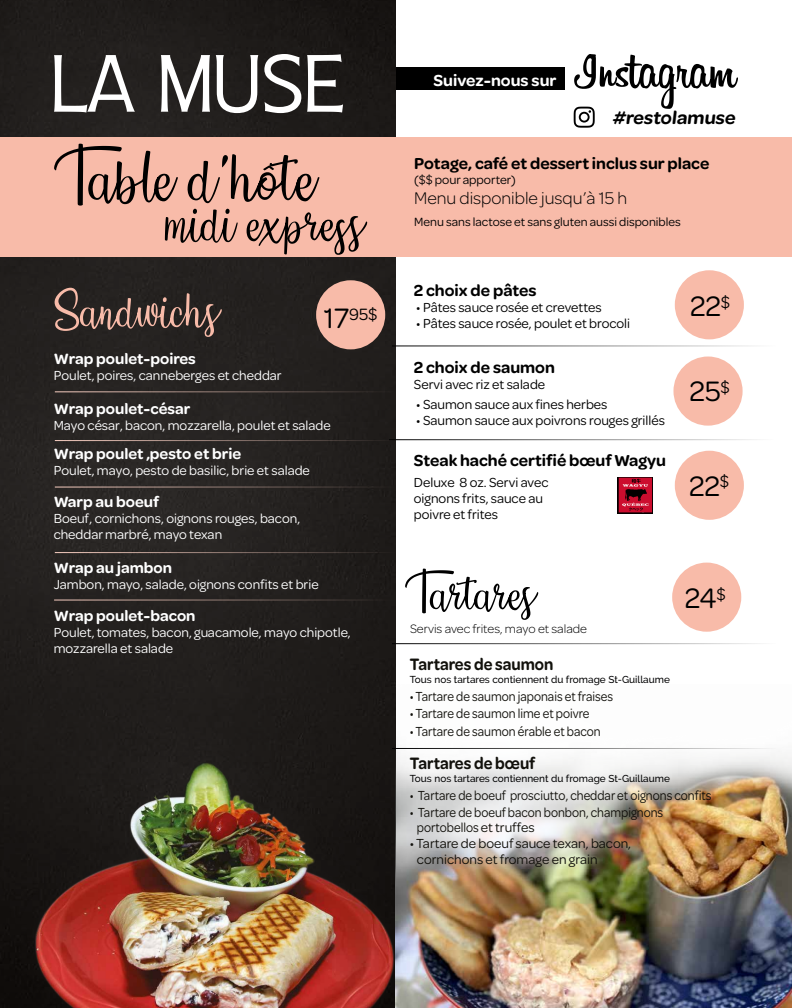
<style>
.page{position:relative;width:792px;height:1008px;background:#fff}
.page>*{position:absolute;margin:0;border:0;box-sizing:border-box;transform-origin:0 0}
.t1{font:30px "Omnes";color:#000}
.t2{font:600 19.4px "Omnes";color:#000}
.t3{font:300 18px "Omnes";color:#000}
.t4{font:600 17.6px "Omnes";color:#12110c;scale:.91 1}
.t5{font:17.5px "Omnes";color:#000}
.t6{font:600 17px "Omnes";color:#000}
.t7{font:600 17px "Omnes";color:#fff}
.t8{font:600 16px "Omnes";color:#fff}
.t9{font:14px/16px "Omnes";color:#fff}
.t10{font:14px/15px "Omnes";color:#12110c;scale:.91 1}
.t11{font:14px/16px "Omnes";color:#000}
.t12{font:14px/16px "Omnes";color:#12110c}
.t13{font:300 13px "Omnes";color:#000}
.t14{font:13px "Omnes";color:#000}
.t15{font:12.7px "Omnes";color:#000}
.t16{font:500 10px "Raleway";color:#020203}
.s1{font-size:30px}
</style>
<div class="page">
<svg style="left:574px;top:54px;width:164px;height:74px"></svg>
<div style="left:267px;top:67px;width:298px;height:23px;background:#000"></div>
<img style="left:0;top:0;width:396px;height:1008px">
<svg style="left:54px;top:55px;width:81px;height:58px"></svg>
<svg style="left:161px;top:55px;width:49px;height:57px"></svg>
<svg style="left:216px;top:55px;width:42px;height:58px"></svg>
<svg style="left:264px;top:54px;width:37px;height:59px"></svg>
<svg style="left:307px;top:54px;width:36px;height:59px"></svg>
<div style="left:0;top:137px;width:792px;height:120px;background:#f8bba9"></div>
<svg style="left:55px;top:288px;width:167px;height:49px;background:#4b3e39"></svg>
<svg style="left:54px;top:144px;width:313px;height:111px"></svg>
<svg style="left:405px;top:569px;width:133px;height:51px"></svg>
<img style="left:410px;top:754px;width:382px;height:254px">
<div style="left:316px;top:280px;width:69px;height:69px;background:#f8bba9;border-radius:50%"></div>
<div style="left:672px;top:563px;width:69px;height:69px;background:#f8bba9;border-radius:50%"></div>
<img style="left:21px;top:744px;width:389px;height:264px">
<hr style="left:389px;top:439px;width:385px;height:1px;background:#000">
<hr style="left:392px;top:346px;width:384px;height:1px;background:#000">
<hr style="left:392px;top:748px;width:384px;height:1px;background:#000">
<hr style="left:392px;top:643px;width:384px;height:1px;background:#000">
<div style="left:675px;top:451px;width:69px;height:69px;background:#f8bba9;border-radius:50%"></div>
<div style="left:675px;top:270px;width:69px;height:69px;background:#f8bba9;border-radius:50%"></div>
<svg style="left:618px;top:477px;width:35px;height:36px"></svg>
<svg style="left:619px;top:478px;width:33px;height:34px"></svg>
<hr style="left:55px;top:392px;width:342px;height:1px;background:#fad0c3">
<hr style="left:55px;top:440px;width:342px;height:1px;background:#fad0c3">
<hr style="left:55px;top:487px;width:342px;height:1px;background:#fad0c3">
<hr style="left:55px;top:552px;width:342px;height:1px;background:#fad0c3">
<hr style="left:54px;top:600px;width:342px;height:1px;background:#fad0c3">
<div style="left:673px;top:357px;width:70px;height:69px;background:#f8bba9;border-radius:50%"></div>
<p class="t5" style="left:324px;top:303px;width:55px"><span class="s1">17</span>95$</p>
<p class="t8" style="left:54px;top:348px;width:144px">Wrap poulet-poires</p>
<p class="t9" style="left:54px;top:367px;width:230px">Poulet, poires, canneberges et cheddar</p>
<p class="t8" style="left:54px;top:398px;width:138px">Wrap poulet-césar</p>
<p class="t9" style="left:54px;top:417px;width:279px">Mayo césar, bacon, mozzarella, poulet et salade</p>
<p class="t8" style="left:54px;top:443px;width:189px">Wrap poulet ,pesto et brie</p>
<p class="t9" style="left:54px;top:462px;width:258px">Poulet, mayo, pesto de basilic, brie et salade</p>
<p class="t8" style="left:54px;top:491px;width:107px">Warp au boeuf</p>
<p class="t9" style="left:54px;top:510px;width:248px">Boeuf, cornichons, oignons rouges, bacon, cheddar marbré, mayo texan</p>
<p class="t8" style="left:54px;top:557px;width:120px">Wrap au jambon</p>
<p class="t9" style="left:54px;top:576px;width:266px">Jambon, mayo, salade, oignons confits et brie</p>
<p class="t8" style="left:54px;top:605px;width:143px">Wrap poulet-bacon</p>
<p class="t9" style="left:54px;top:624px;width:299px">Poulet, tomates, bacon, guacamole, mayo chipotle, mozzarella et salade</p>
<p class="t7" style="left:434px;top:69px;width:125px">Suivez-nous sur</p>
<h2 class="t2" style="left:612px;top:104px;width:127px">#restolamuse</h2>
<p class="t6" style="left:414px;top:152px;width:297px">Potage, café et dessert inclus sur place</p>
<p class="t14" style="left:414px;top:171px;width:103px">($$ pour apporter)</p>
<p class="t3" style="left:414px;top:187px;width:215px">Menu disponible jusqu’à 15 h</p>
<p class="t15" style="left:414px;top:213px;width:268px">Menu sans lactose et sans gluten aussi disponibles</p>
<p class="t6" style="left:414px;top:278px;width:124px">2 choix de pâtes</p>
<p class="t11" style="left:416px;top:298px;width:187px">• Pâtes sauce rosée et crevettes</p>
<p class="t11" style="left:416px;top:314px;width:215px">• Pâtes sauce rosée, poulet et brocoli</p>
<p class="t6" style="left:414px;top:355px;width:143px">2 choix de saumon</p>
<p class="t11" style="left:414px;top:375px;width:133px">Servi avec riz et salade</p>
<p class="t11" style="left:416px;top:396px;width:193px">• Saumon sauce aux fines herbes</p>
<p class="t11" style="left:416px;top:412px;width:250px">• Saumon sauce aux poivrons rouges grillés</p>
<p class="t6" style="left:414px;top:449px;width:254px">Steak haché certifié bœuf Wagyu</p>
<p class="t11" style="left:414px;top:473px;width:136px">Deluxe 8 oz. Servi avec oignons frits, sauce au poivre et frites</p>
<h1 class="t1" style="left:690px;top:286px;width:42px">22<sup>$</sup></h1>
<h1 class="t1" style="left:690px;top:371px;width:42px">25<sup>$</sup></h1>
<h1 class="t1" style="left:689px;top:466px;width:42px">22<sup>$</sup></h1>
<p class="t13" style="left:410px;top:620px;width:178px">Servis avec frites, mayo et salade</p>
<h1 class="t1" style="left:685px;top:578px;width:43px">24<sup>$</sup></h1>
<p class="t4" style="left:410px;top:652px;width:159px">Tartares de saumon</p>
<p class="t16" style="left:410px;top:674px;width:261px">Tous nos tartares contiennent du fromage St-Guillaume</p>
<p class="t10" style="left:410px;top:688px;width:225px">• Tartare de saumon japonais et fraises</p>
<p class="t10" style="left:410px;top:705px;width:199px">• Tartare de saumon lime et poivre</p>
<p class="t10" style="left:410px;top:723px;width:211px">• Tartare de saumon érable et bacon</p>
<p class="t4" style="left:410px;top:751px;width:139px">Tartares de bœuf</p>
<p class="t16" style="left:410px;top:773px;width:261px">Tous nos tartares contiennent du fromage St-Guillaume</p>
<p class="t10" style="left:410px;top:787px;width:333px">• Tartare de boeuf prosciutto, cheddar et oignons confits</p>
<p class="t10" style="left:417px;top:804px;width:272px;text-indent:-7px">• Tartare de boeuf bacon bonbon, champignons portobellos et truffes</p>
<p class="t12" style="left:417px;top:835px;width:216px;text-indent:-7px">• Tartare de boeuf sauce texan, bacon, cornichons et fromage en grain</p>
</div>
